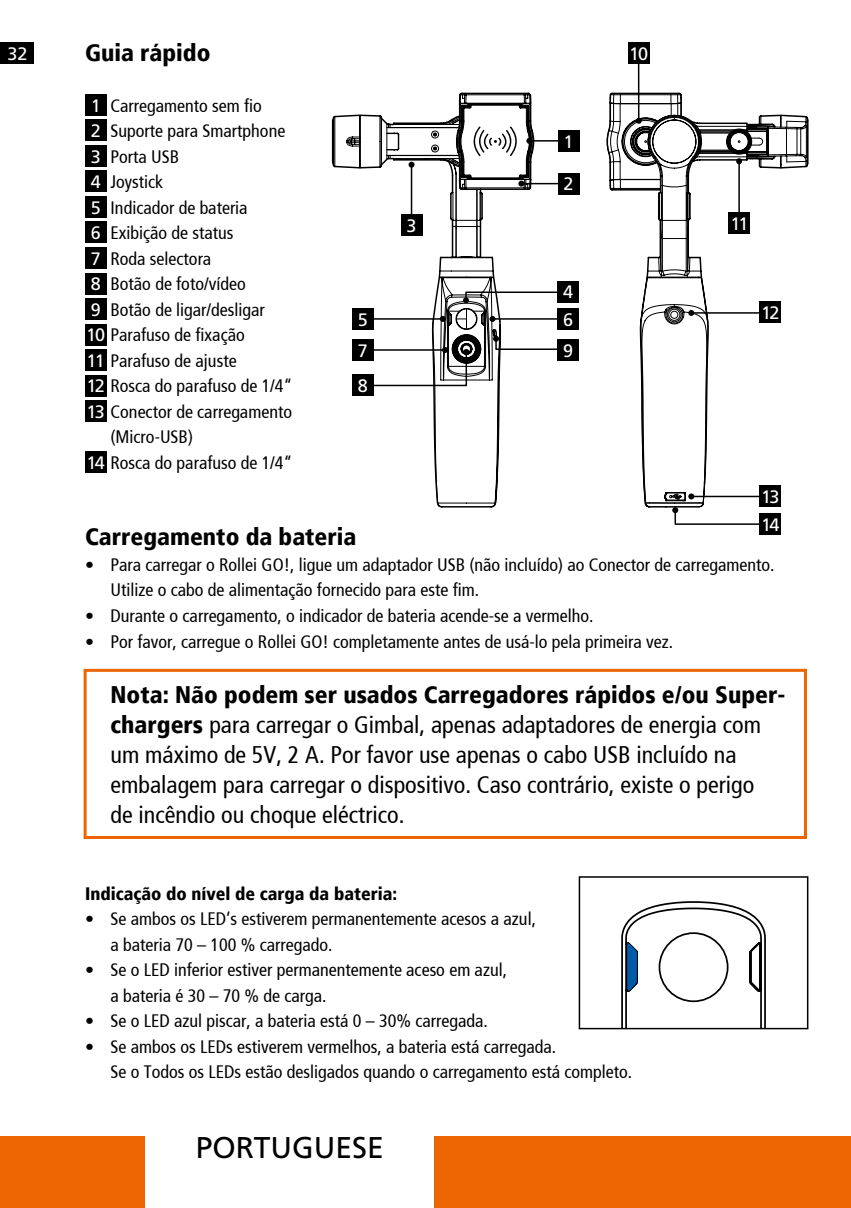
<style>
.page{position:relative;width:851px;height:1208px;background:#fff}
.page>*{position:absolute;margin:0;border:0;box-sizing:border-box;transform-origin:0 0}
.t1{font:30px "Frutiger LT";color:#000}
.t2{font:condensed 24px/30px "Frutiger";color:#000}
.t3{font:900 condensed 24px "Frutiger";color:#000}
.t4{font:condensed 18px/25.5px "Frutiger";color:#000}
.t5{font:900 condensed 18px "Frutiger";color:#000}
.t6{font:18px/25.5px "Frutiger LT";letter-spacing:-.1em;color:#fff}
.s1{font-family:"Frutiger LT";font-stretch:normal;color:#fff}
.s2{font-weight:900}
</style>
<div class="page">
<div style="left:0;top:43px;width:34px;height:21px;background:#000"></div>
<div style="left:434px;top:1135px;width:416px;height:73px;background:#ec6500"></div>
<div style="left:0;top:1135px;width:145px;height:73px;background:#ec6500"></div>
<div style="left:85px;top:94px;width:21px;height:21px;background:#000"></div>
<div style="left:85px;top:120px;width:21px;height:21px;background:#000"></div>
<div style="left:85px;top:145px;width:21px;height:22px;background:#000"></div>
<div style="left:85px;top:171px;width:21px;height:21px;background:#000"></div>
<div style="left:85px;top:196px;width:21px;height:22px;background:#000"></div>
<div style="left:85px;top:222px;width:21px;height:21px;background:#000"></div>
<div style="left:85px;top:247px;width:21px;height:22px;background:#000"></div>
<div style="left:85px;top:273px;width:21px;height:21px;background:#000"></div>
<div style="left:85px;top:298px;width:21px;height:22px;background:#000"></div>
<div style="left:85px;top:324px;width:21px;height:21px;background:#000"></div>
<div style="left:85px;top:349px;width:21px;height:22px;background:#000"></div>
<div style="left:85px;top:375px;width:21px;height:21px;background:#000"></div>
<div style="left:85px;top:400px;width:21px;height:22px;background:#000"></div>
<div style="left:85px;top:451px;width:21px;height:22px;background:#000"></div>
<svg style="left:609px;top:93px;width:73px;height:98px"></svg>
<svg style="left:612px;top:103px;width:169px;height:383px"></svg>
<hr style="left:637px;top:61px;width:2px;height:60px;background:#000">
<svg style="left:635px;top:111px;width:174px;height:108px"></svg>
<div style="left:627px;top:43px;width:22px;height:21px;background:#000"></div>
<div style="left:728px;top:212px;width:22px;height:22px;background:#000"></div>
<div style="left:759px;top:302px;width:22px;height:21px;background:#000"></div>
<div style="left:759px;top:486px;width:22px;height:21px;background:#000"></div>
<div style="left:759px;top:514px;width:22px;height:21px;background:#000"></div>
<svg style="left:639px;top:307px;width:122px;height:218px"></svg>
<svg style="left:332px;top:93px;width:199px;height:27px"></svg>
<svg style="left:359px;top:118px;width:138px;height:390px"></svg>
<svg style="left:332px;top:120px;width:165px;height:372px"></svg>
<div style="left:352px;top:308px;width:21px;height:21px;background:#000"></div>
<div style="left:558px;top:130px;width:21px;height:21px;background:#000"></div>
<div style="left:557px;top:281px;width:21px;height:21px;background:#000"></div>
<div style="left:557px;top:308px;width:21px;height:22px;background:#000"></div>
<div style="left:557px;top:339px;width:21px;height:21px;background:#000"></div>
<div style="left:558px;top:173px;width:21px;height:21px;background:#000"></div>
<div style="left:352px;top:339px;width:21px;height:21px;background:#000"></div>
<div style="left:352px;top:375px;width:21px;height:21px;background:#000"></div>
<svg style="left:370px;top:103px;width:196px;height:284px"></svg>
<svg style="left:621px;top:901px;width:145px;height:125px"></svg>
<div style="left:578px;top:876px;width:230px;height:153px;border:2px solid #000"></div>
<div style="left:84px;top:669px;width:722px;height:170px;border:3px solid #ec6500"></div>
<p class="t6" style="left:8px;top:41px;width:22px">32</p>
<h2 class="t3" style="left:85px;top:41px;width:127px">Guia rápido</h2>
<p class="t4" style="left:111px;top:94px;width:153px">Carregamento sem fio</p>
<p class="t4" style="left:111px;top:119px;width:176px">Suporte para Smartphone</p>
<p class="t4" style="left:111px;top:145px;width:70px">Porta USB</p>
<p class="t4" style="left:111px;top:170px;width:54px">Joystick</p>
<p class="t4" style="left:111px;top:196px;width:138px">Indicador de bateria</p>
<p class="t4" style="left:111px;top:222px;width:124px">Exibição de status</p>
<p class="t4" style="left:111px;top:247px;width:102px">Roda selectora</p>
<p class="t4" style="left:111px;top:273px;width:136px">Botão de foto/vídeo</p>
<p class="t4" style="left:111px;top:298px;width:156px">Botão de ligar/desligar</p>
<p class="t4" style="left:86px;top:324px;width:160px"><span class="s1">10</span> Parafuso de fixação</p>
<p class="t4" style="left:87px;top:349px;width:151px"><span class="s1">11</span> Parafuso de ajuste</p>
<p class="t4" style="left:87px;top:375px;width:207px"><span class="s1">12</span> Rosca do parafuso de 1/4“</p>
<p class="t4" style="left:87px;top:400px;width:207px"><span class="s1">13</span> Conector de carregamento</p>
<p class="t4" style="left:111px;top:426px;width:84px">(Micro-USB)</p>
<p class="t4" style="left:87px;top:451px;width:207px"><span class="s1">14</span> Rosca do parafuso de 1/4“</p>
<p class="t6" style="left:91px;top:93px;width:12px;text-align:justify">1<br>2<br>3<br>4<br>5<br>6<br>7<br>8<br>9</p>
<p class="t6" style="left:358px;top:307px;width:12px">5</p>
<p class="t6" style="left:358px;top:333px;width:12px;line-height:35.4px">7<br>8</p>
<p class="t6" style="left:406px;top:213px;width:12px">3</p>
<p class="t6" style="left:563px;top:129px;width:12px">1</p>
<p class="t6" style="left:563px;top:171px;width:12px">2</p>
<p class="t6" style="left:563px;top:278px;width:12px;line-height:27.6px">4<br>6</p>
<p class="t6" style="left:563px;top:338px;width:12px">9</p>
<p class="t6" style="left:629px;top:41px;width:20px">10</p>
<p class="t6" style="left:730px;top:211px;width:20px">11</p>
<p class="t6" style="left:761px;top:300px;width:20px">12</p>
<p class="t6" style="left:761px;top:483px;width:20px;line-height:27.9px">13<br>14</p>
<h2 class="t3" style="left:85px;top:526px;width:273px">Carregamento da bateria</h2>
<p class="t4" style="left:111px;top:553px;width:665px;text-indent:-26px"><span class="s2">•</span> Para carregar o Rollei GO!, ligue um adaptador USB (não incluído) ao Conector de carregamento.<br>Utilize o cabo de alimentação fornecido para este fim.</p>
<p class="t4" style="left:85px;top:604px;width:509px"><span class="s2">•</span> Durante o carregamento, o indicador de bateria acende-se a vermelho.</p>
<p class="t4" style="left:85px;top:630px;width:589px"><span class="s2">•</span> Por favor, carregue o Rollei GO! completamente antes de usá-lo pela primeira vez.</p>
<p class="t2" style="left:111px;top:681px;width:676px"><span class="s2">Nota: Não podem ser usados Carregadores rápidos e/ou Super&shy;chargers</span> para carregar o Gimbal, apenas adaptadores de energia com um máximo de 5V, 2 A. Por favor use apenas o cabo USB incluído na embalagem para carregar o dispositivo. Caso contrário, existe o perigo<br>de incêndio ou choque eléctrico.</p>
<p class="t5" style="left:85px;top:885px;width:313px">Indicação do nível de carga da bateria:</p>
<p class="t4" style="left:111px;top:907px;width:427px;text-indent:-26px"><span class="s2">•</span> Se ambos os LED‘s estiverem permanentemente acesos a azul, a bateria 70 – 100 % carregado.</p>
<p class="t4" style="left:111px;top:958px;width:398px;text-indent:-26px"><span class="s2">•</span> Se o LED inferior estiver permanentemente aceso em azul, a bateria é 30 – 70 % de carga.</p>
<p class="t4" style="left:85px;top:1009px;width:404px"><span class="s2">•</span> Se o LED azul piscar, a bateria está 0 – 30% carregada.</p>
<p class="t4" style="left:111px;top:1035px;width:523px;text-indent:-26px"><span class="s2">•</span> Se ambos os LEDs estiverem vermelhos, a bateria está carregada.<br>Se o Todos os LEDs estão desligados quando o carregamento está completo.</p>
<h1 class="t1" style="left:196px;top:1130px;width:189px">PORTUGUESE</h1>
</div>
